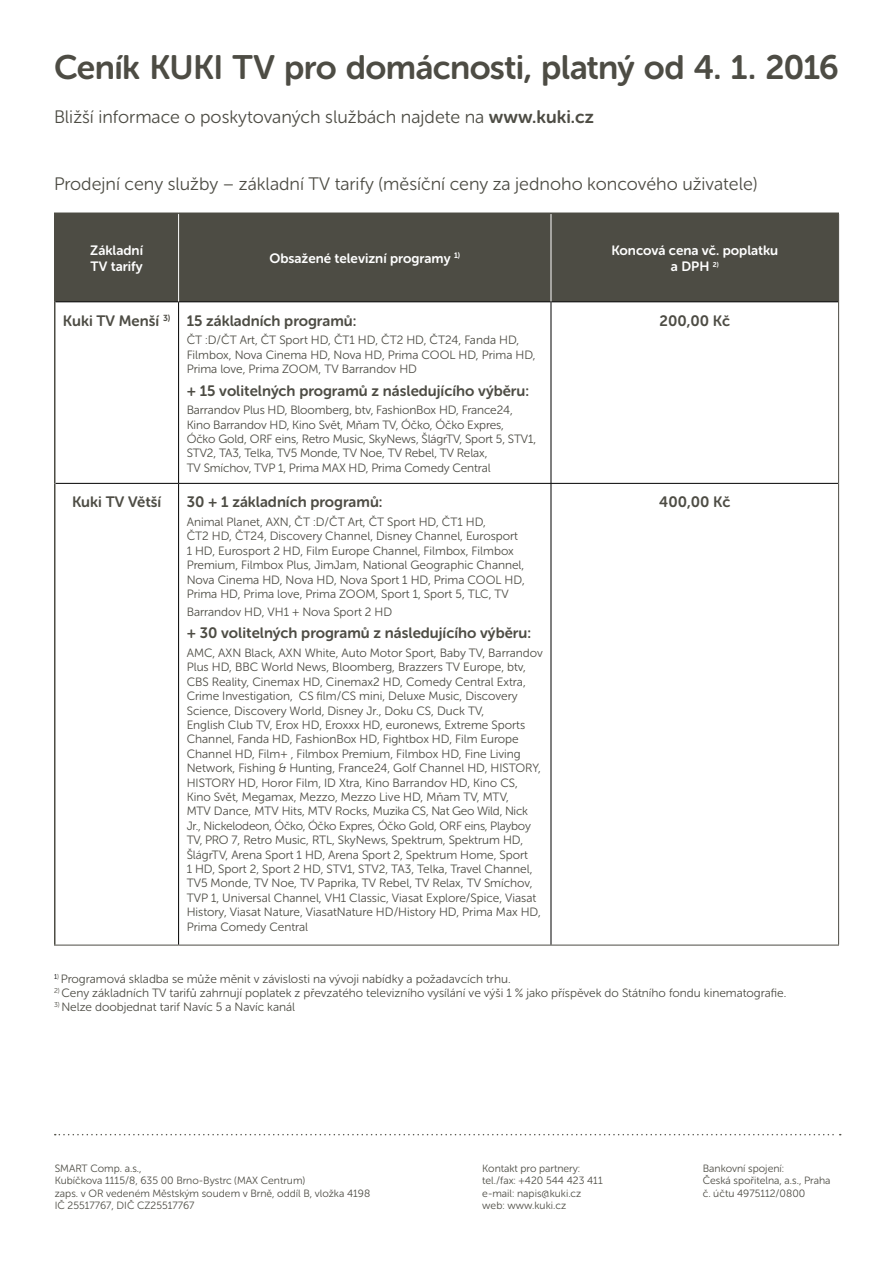
<style>
.page{position:relative;width:893px;height:1263px;background:#fff}
.page>*{position:absolute;margin:0;border:0;box-sizing:border-box;transform-origin:0 0}
.t1{font:33.75px "Museo Sans Rounded 700";letter-spacing:-.02em;color:#4d4c44}
.t2{font:18px "Museo Sans Rounded 300";color:#4d4c44}
.t3{font:15px "Museo Sans Rounded 700";color:#4d4c44}
.t4{font:13.5px/16.2px "Museo Sans Rounded 700";color:#fff}
.t5{font:12px/14.4px "Museo Sans Rounded 300";color:#4d4c44}
.t6{font:10.5px "Museo Sans Rounded 300";color:#4d4c44}
.s1{font-family:"Museo Sans Rounded 700"}
</style>
<div class="page">
<div style="left:56px;top:214px;width:782px;height:87px;background:#4d4c44"></div>
<hr style="left:178px;top:302px;width:1px;height:181px;background:#000">
<hr style="left:551px;top:302px;width:1px;height:181px;background:#000">
<hr style="left:56px;top:301px;width:123px;height:1px;background:#000">
<hr style="left:179px;top:301px;width:372px;height:1px;background:#000">
<hr style="left:551px;top:301px;width:287px;height:1px;background:#000">
<hr style="left:56px;top:483px;width:123px;height:1px;background:#000">
<hr style="left:179px;top:483px;width:372px;height:1px;background:#000">
<hr style="left:551px;top:483px;width:287px;height:1px;background:#000">
<hr style="left:178px;top:484px;width:1px;height:461px;background:#000">
<hr style="left:551px;top:484px;width:1px;height:461px;background:#000">
<hr style="left:54px;top:302px;width:2px;height:181px;background:#4d4c44">
<hr style="left:54px;top:483px;width:2px;height:462px;background:#4d4c44">
<hr style="left:838px;top:302px;width:1px;height:181px;background:#4d4c44">
<hr style="left:838px;top:483px;width:1px;height:462px;background:#4d4c44">
<hr style="left:54px;top:945px;width:125px;height:1px;background:#4d4c44">
<hr style="left:179px;top:945px;width:372px;height:1px;background:#4d4c44">
<hr style="left:551px;top:945px;width:288px;height:1px;background:#4d4c44">
<hr style="left:178px;top:214px;width:1px;height:87px;background:#fff">
<hr style="left:551px;top:214px;width:1px;height:87px;background:#fff">
<hr style="left:54px;top:212px;width:125px;height:2px;background:#4d4c44">
<hr style="left:54px;top:214px;width:2px;height:88px;background:#4d4c44">
<hr style="left:179px;top:212px;width:372px;height:2px;background:#4d4c44">
<hr style="left:551px;top:212px;width:288px;height:2px;background:#4d4c44">
<hr style="left:838px;top:214px;width:1px;height:88px;background:#4d4c44">
<svg style="left:55px;top:1134px;width:786px;height:1px"></svg>
<h1 class="t1" style="left:54px;top:49px;width:786px">Ceník KUKI TV pro domácnosti, platný od 4. 1. 2016</h1>
<h2 class="t2" style="left:54px;top:107px;width:541px">Bližší informace o poskytovaných službách najdete na <span class="s1">www.kuki.cz</span></h2>
<h2 class="t2" style="left:54px;top:174px;width:705px">Prodejní ceny služby – základní TV tarify (měsíční ceny za jednoho koncového uživatele)</h2>
<p class="t4" style="left:90px;top:242px;width:54px">Základní<br>TV tarify</p>
<p class="t4" style="left:269px;top:250px;width:192px">Obsažené televizní programy <sup>1)</sup></p>
<p class="t4" style="left:611px;top:242px;width:168px;text-align:center">Koncová cena vč. poplatku a DPH <sup>2)</sup></p>
<p class="t3" style="left:63px;top:312px;width:295px">Kuki TV Menší <sup>3)</sup> 15 základních programů:</p>
<p class="t5" style="left:187px;top:333px;width:350px">ČT :D/ČT Art, ČT Sport HD, ČT1 HD, ČT2 HD, ČT24, Fanda HD,<br>Filmbox, Nova Cinema HD, Nova HD, Prima COOL HD, Prima HD,<br>Prima love, Prima ZOOM, TV Barrandov HD</p>
<p class="t3" style="left:187px;top:382px;width:344px">+ 15 volitelných programů z následujícího výběru:</p>
<p class="t5" style="left:187px;top:403px;width:351px">Barrandov Plus HD, Bloomberg, btv, FashionBox HD, France24, Kino Barrandov HD, Kino Svět, Mňam TV, Óčko, Óčko Expres,<br>Óčko Gold, ORF eins, Retro Music, SkyNews, ŠlágrTV, Sport 5, STV1, STV2, TA3, Telka, TV5 Monde, TV Noe, TV Rebel, TV Relax,<br>TV Smíchov, TVP 1, Prima MAX HD, Prima Comedy Central</p>
<p class="t3" style="left:72px;top:494px;width:91px">Kuki TV Větší</p>
<p class="t3" style="left:187px;top:494px;width:197px">30 + 1 základních programů:</p>
<p class="t5" style="left:187px;top:515px;width:340px">Animal Planet, AXN, ČT :D/ČT Art, ČT Sport HD, ČT1 HD,<br>ČT2 HD, ČT24, Discovery Channel, Disney Channel, Eurosport 1 HD, Eurosport 2 HD, Film Europe Channel, Filmbox, Filmbox Premium, Filmbox Plus, JimJam, National Geographic Channel, Nova Cinema HD, Nova HD, Nova Sport 1 HD, Prima COOL HD, Prima HD, Prima love, Prima ZOOM, Sport 1, Sport 5, TLC, TV</p>
<p class="t5" style="left:187px;top:605px;width:207px">Barrandov HD, VH1 + Nova Sport 2 HD</p>
<p class="t3" style="left:187px;top:625px;width:346px">+ 30 volitelných programů z následujícího výběru:</p>
<p class="t5" style="left:187px;top:646px;width:358px">AMC, AXN Black, AXN White, Auto Motor Sport, Baby TV, Barrandov Plus HD, BBC World News, Bloomberg, Brazzers TV Europe, btv, CBS Reality, Cinemax HD, Cinemax2 HD, Comedy Central Extra, Crime Investigation, CS film/CS mini, Deluxe Music, Discovery Science, Discovery World, Disney Jr., Doku CS, Duck TV,<br>English Club TV, Erox HD, Eroxxx HD, euronews, Extreme Sports Channel, Fanda HD, FashionBox HD, Fightbox HD, Film Europe Channel HD, Film+ , Filmbox Premium, Filmbox HD, Fine Living Network, Fishing &amp; Hunting, France24, Golf Channel HD, HISTORY, HISTORY HD, Horor Film, ID Xtra, Kino Barrandov HD, Kino CS, Kino Svět, Megamax, Mezzo, Mezzo Live HD, Mňam TV, MTV,<br>MTV Dance, MTV Hits, MTV Rocks, Muzika CS, Nat Geo Wild, Nick Jr., Nickelodeon, Óčko, Óčko Expres, Óčko Gold, ORF eins, Playboy TV, PRO 7, Retro Music, RTL, SkyNews, Spektrum, Spektrum HD, ŠlágrTV, Arena Sport 1 HD, Arena Sport 2, Spektrum Home, Sport<br>1 HD, Sport 2, Sport 2 HD, STV1, STV2, TA3, Telka, Travel Channel, TV5 Monde, TV Noe, TV Paprika, TV Rebel, TV Relax, TV Smíchov, TVP 1, Universal Channel, VH1 Classic, Viasat Explore/Spice, Viasat History, Viasat Nature, ViasatNature HD/History HD, Prima Max HD, Prima Comedy Central</p>
<p class="t3" style="left:660px;top:312px;width:72px">200,00 Kč</p>
<p class="t3" style="left:659px;top:494px;width:73px">400,00 Kč</p>
<p class="t5" style="left:54px;top:971px;width:458px"><sup>1</sup><sup>)</sup> Programová skladba se může měnit v závislosti na vývoji nabídky a požadavcích trhu.</p>
<p class="t5" style="left:54px;top:986px;width:734px"><sup>2)</sup> Ceny základních TV tarifů zahrnují poplatek z převzatého televizního vysílání ve výši 1 % jako příspěvek do Státního fondu kinematografie.</p>
<p class="t5" style="left:54px;top:1000px;width:243px"><sup>3)</sup> Nelze doobjednat tarif Navíc 5 a Navíc kanál</p>
<p class="t6" style="left:55px;top:1162px;width:88px">SMART Comp. a.s.,</p>
<p class="t6" style="left:482px;top:1162px;width:99px">Kontakt pro partnery:</p>
<p class="t6" style="left:703px;top:1162px;width:83px">Bankovní spojení:</p>
<p class="t6" style="left:55px;top:1175px;width:252px">Kubíčkova 1115/8, 635 00 Brno-Bystrc (MAX Centrum)</p>
<p class="t6" style="left:482px;top:1175px;width:122px">tel./fax: +420 544 423 411</p>
<p class="t6" style="left:703px;top:1175px;width:129px">Česká spořitelna, a.s., Praha</p>
<p class="t6" style="left:55px;top:1187px;width:317px">zaps. v OR vedeném Městským soudem v Brně, oddíl B, vložka 4198</p>
<p class="t6" style="left:482px;top:1187px;width:101px">e-mail: napis@kuki.cz</p>
<p class="t6" style="left:703px;top:1187px;width:104px">č. účtu 4975112/0800</p>
<p class="t6" style="left:55px;top:1200px;width:141px">IČ 25517767, DIČ CZ25517767</p>
<p class="t6" style="left:482px;top:1200px;width:85px">web: www.kuki.cz</p>
</div>
